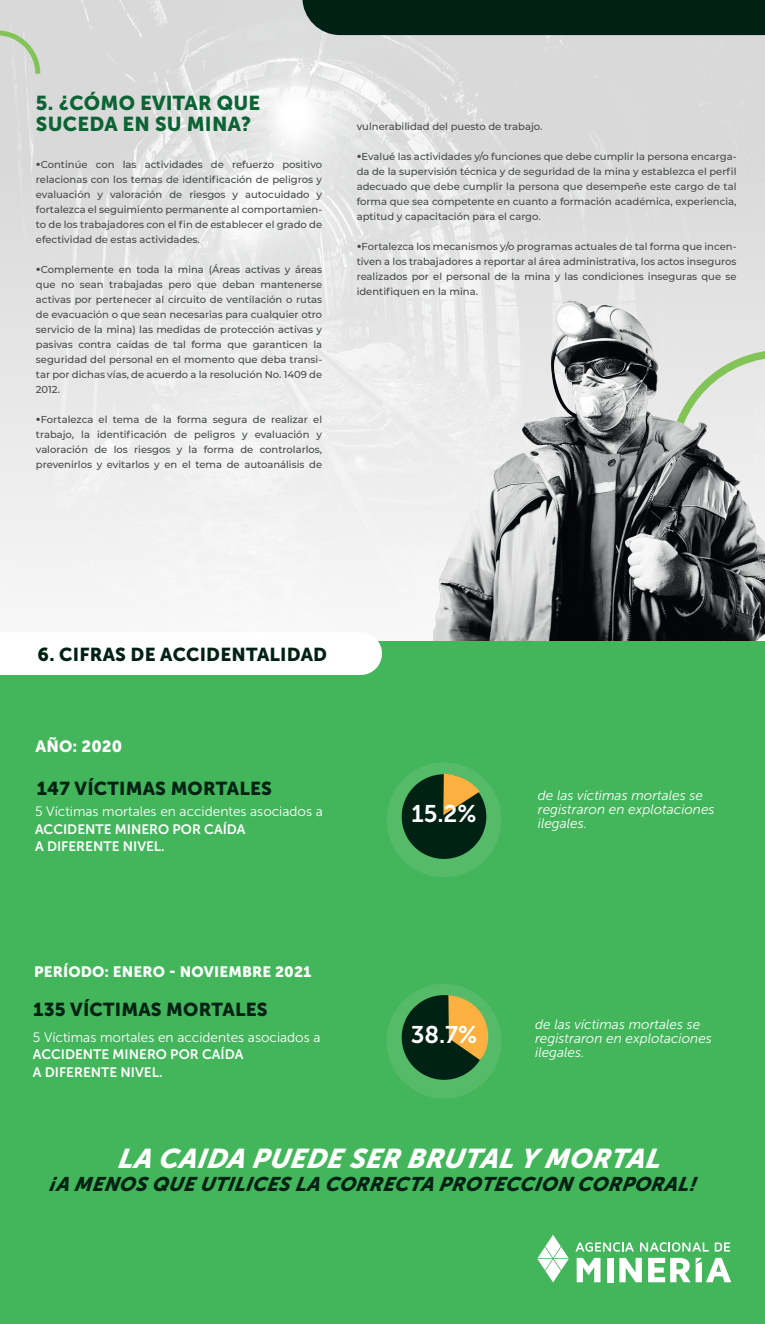
<style>
.page{position:relative;width:765px;height:1324px;background:#fff}
.page>*{position:absolute;margin:0;border:0;box-sizing:border-box;transform-origin:0 0}
.t1{font:italic 27.12px "Museo Sans 900";color:#fff}
.t2{font:24px "Museo Sans 700";color:#fff}
.t3{font:20px/21.2px "Museo Sans 900";letter-spacing:.01em;color:#0c6434}
.t4{font:italic 19.75px "Museo Sans 900";color:#002215}
.t5{font:18.62px "Museo Sans 900";letter-spacing:.01em;color:#002215}
.t6{font:18.62px "Museo Sans 900";letter-spacing:.01em;color:#002114}
.t7{font:16.25px "Museo Sans 900";letter-spacing:.01em;color:#fff}
.t8{font:15px "Museo Sans 900";letter-spacing:.01em;color:#fff}
.t9{font:italic 13.62px/13.8px "Museo Sans 300";color:#fff}
.t10{font:13.62px "Museo Sans 300";color:#fff}
.t11{font:13.62px/17.5px "Museo Sans 700";color:#fff}
.t12{font:500 10px/15px "Montserrat";color:#454849;text-align:justify}
.s1{font-family:"Museo Sans 100";font-weight:400;font-size:12.5px}
</style>
<div class="page">
<div style="left:0;top:0;width:765px;height:74px;background:#d9d9d9"></div>
<svg style="left:0;top:74px;width:765px;height:566px"></svg>
<svg style="left:0;top:28px;width:43px;height:51px;background:#cdd6c7"></svg>
<img style="left:434px;top:294px;width:331px;height:346px">
<div style="left:0;top:640px;width:765px;height:683px;background:#43b65b"></div>
<div style="left:387px;top:983px;width:114px;height:115px;background:#55bb69;border-radius:50%"></div>
<div style="left:387px;top:762px;width:114px;height:115px;background:#55bb69;border-radius:50%"></div>
<svg style="left:537px;top:1235px;width:32px;height:46px"></svg>
<svg style="left:577px;top:1257px;width:24px;height:24px"></svg>
<div style="left:607px;top:1257px;width:6px;height:24px;background:#fff"></div>
<svg style="left:619px;top:1257px;width:23px;height:24px"></svg>
<svg style="left:576px;top:1242px;width:58px;height:9px"></svg>
<svg style="left:640px;top:1242px;width:69px;height:9px"></svg>
<svg style="left:715px;top:1242px;width:15px;height:9px"></svg>
<svg style="left:648px;top:1257px;width:83px;height:24px"></svg>
<div style="left:302px;top:0;width:463px;height:35px;background:#002114"></div>
<div style="left:0;top:632px;width:382px;height:42px;background:#fff"></div>
<div style="left:402px;top:774px;width:84px;height:84px;background:#002215;border-radius:50%"></div>
<svg style="left:443px;top:772px;width:37px;height:43px"></svg>
<div style="left:402px;top:994px;width:84px;height:85px;background:#002215;border-radius:50%"></div>
<svg style="left:448px;top:994px;width:41px;height:65px"></svg>
<h3 class="t3" style="left:36px;top:92px;width:226px">5. ¿CÓMO EVITAR QUE<br>SUCEDA EN SU MINA?</h3>
<p class="t12" style="left:36px;top:156px;width:288px"><span class="s1">•</span>Continúe con las actividades de refuerzo positivo relacionas con los temas de identificación de peligros y evaluación y valoración de riesgos y autocuidado y fortalezca el seguimiento permanente al comportamien&shy;to de los trabajadores con el fin de establecer el grado de efectividad de estas actividades.</p>
<p class="t12" style="left:36px;top:261px;width:288px"><span class="s1">•</span>Complemente en toda la mina (Áreas activas y áreas que no sean trabajadas pero que deban mantenerse activas por pertenecer al circuito de ventilación o rutas de evacuación o que sean necesarias para cualquier otro servicio de la mina) las medidas de protección activas y pasivas contra caídas de tal forma que garanticen la seguridad del personal en el momento que deba transi&shy;tar por dichas vías, de acuerdo a la resolución No. 1409 de 2012.</p>
<p class="t12" style="left:36px;top:411px;width:288px"><span class="s1">•</span>Fortalezca el tema de la forma segura de realizar el trabajo, la identificación de peligros y evaluación y valoración de los riesgos y la forma de controlarlos, prevenirlos y evitarlos y en el tema de autoanálisis de</p>
<p class="t12" style="left:357px;top:119px;width:187px">vulnerabilidad del puesto de trabajo.</p>
<p class="t12" style="left:357px;top:149px;width:381px"><span class="s1">•</span>Evalué las actividades y/o funciones que debe cumplir la persona encarga&shy;da de la supervisión técnica y de seguridad de la mina y establezca el perfil adecuado que debe cumplir la persona que desempeñe este cargo de tal forma que sea competente en cuanto a formación académica, experiencia, aptitud y capacitación para el cargo.</p>
<p class="t12" style="left:357px;top:239px;width:381px"><span class="s1">•</span>Fortalezca los mecanismos y/o programas actuales de tal forma que incen&shy;tiven a los trabajadores a reportar al área administrativa, los actos inseguros realizados por el personal de la mina y las condiciones inseguras que se identifiquen en la mina.</p>
<h3 class="t6" style="left:38px;top:643px;width:291px">6. CIFRAS DE ACCIDENTALIDAD</h3>
<h3 class="t7" style="left:35px;top:736px;width:88px">AÑO: 2020</h3>
<h3 class="t5" style="left:37px;top:778px;width:237px">147 VÍCTIMAS MORTALES</h3>
<h3 class="t10" style="left:35px;top:804px;width:289px">5 Víctimas mortales en accidentes asociados a</h3>
<h3 class="t11" style="left:35px;top:820px;width:212px">ACCIDENTE MINERO POR CAÍDA<br>A DIFERENTE NIVEL.</h3>
<h3 class="t8" style="left:34px;top:963px;width:279px">PERÍODO: ENERO - NOVIEMBRE 2021</h3>
<h3 class="t5" style="left:33px;top:999px;width:236px">135 VÍCTIMAS MORTALES</h3>
<h3 class="t10" style="left:33px;top:1029px;width:289px">5 Víctimas mortales en accidentes asociados a</h3>
<h3 class="t11" style="left:33px;top:1045px;width:212px">ACCIDENTE MINERO POR CAÍDA<br>A DIFERENTE NIVEL.</h3>
<h2 class="t2" style="left:412px;top:800px;width:67px">15.2%</h2>
<h3 class="t9" style="left:538px;top:788px;width:178px">de las víctimas mortales se registraron en explotaciones ilegales.</h3>
<h2 class="t2" style="left:411px;top:1020px;width:68px">38.7%</h2>
<h3 class="t9" style="left:535px;top:1017px;width:178px">de las víctimas mortales se registraron en explotaciones ilegales.</h3>
<h1 class="t1" style="left:117px;top:1142px;width:549px">LA CA IDA PUEDE SER BRUTA L Y MORTA L</h1>
<h3 class="t4" style="left:48px;top:1172px;width:653px">¡A MENOS QUE UTILICES LA CORRECTA PROTECCION CORPORA L!</h3>
</div>
